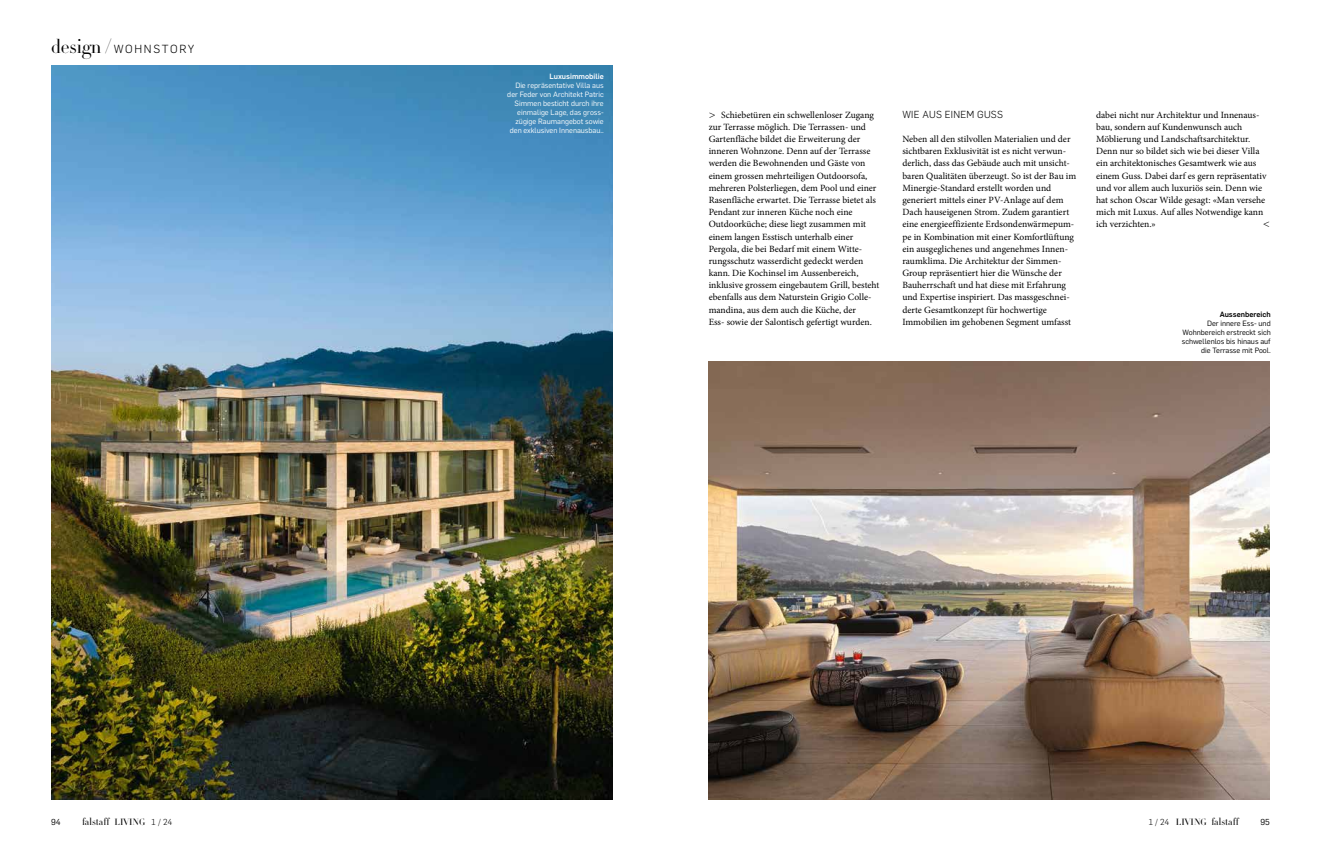
<style>
.page{position:relative;width:1321px;height:851px;background:#fff}
.page>*{position:absolute;margin:0;border:0;box-sizing:border-box;transform-origin:0 0}
.t1{font:300 12px "Flama";color:#000}
.t2{font:300 11.5px "Flama";letter-spacing:.14em;color:#000}
.t3{font:300 10px "HTF Didot L24";letter-spacing:.01em;color:#000}
.t4{font:300 10px "Flama";letter-spacing:.025em;color:#000}
.t5{font:9.6px/12.2px "Minion Pro";color:#000}
.t6{font:8.5px "Flama";color:#000}
.t7{font:7.5px/9px "Flama";color:#fff;text-align:right}
.t8{font:7.5px/9px "Flama";color:#000;text-align:right}
.t9{font:500 7.5px "Flama";color:#fff}
.t10{font:500 7.5px "Flama";color:#000}
.s1{font-family:"HTF Didot L24";font-size:19.2px}
.s2{font-size:9px}
.s3{font-family:"Flama";font-size:8.5px}
</style>
<div class="page">
<img style="left:51px;top:65px;width:561px;height:734px">
<img style="left:709px;top:361px;width:561px;height:438px">
<p class="t2" style="left:51px;top:41px;width:145px"><span class="s1">design/</span> WOHNSTORY</p>
<p class="t9" style="left:549px;top:71px;width:56px">Luxusimmobilie</p>
<p class="t7" style="left:507px;top:80px;width:98px">Die repräsentative Villa aus der Feder von Architekt Patric<br>Simmen besticht durch ihre einmalige Lage, das gross&shy;zügige Raumangebot sowie den exklusiven Innenausbau..</p>
<p class="t5" style="left:709px;top:109px;width:172px;text-indent:12px">Schiebetüren ein schwellenloser Zugang zur Terrasse möglich. Die Terrassen- und Gartenfläche bildet die Erweiterung der inneren Wohnzone. Denn auf der Terrasse werden die Bewohnenden und Gäste von einem grossen mehrteiligen Outdoorsofa, mehreren Polsterliegen, dem Pool und einer Rasenfläche erwartet. Die Terrasse bietet als Pendant zur inneren Küche noch eine Outdoorküche; diese liegt zusammen mit einem langen Esstisch unterhalb einer Pergola, die bei Bedarf mit einem Witte&shy;rungsschutz wasserdicht gedeckt werden kann. Die Kochinsel im Aussenbereich, inklusive grossem eingebautem Grill, besteht ebenfalls aus dem Naturstein Grigio Colle&shy;mandina, aus dem auch die Küche, der<br>Ess- sowie der Salontisch gefertigt wurden.</p>
<p class="t4" style="left:902px;top:107px;width:102px">WIE AUS EINEM GUSS</p>
<p class="t1" style="left:709px;top:106px;width:8px">&gt;</p>
<p class="t5" style="left:902px;top:133px;width:175px">Neben all den stilvollen Materialien und der sichtbaren Exklusivität ist es nicht verwun&shy;derlich, dass das Gebäude auch mit unsicht&shy;baren Qualitäten überzeugt. So ist der Bau im Minergie-Standard erstellt worden und generiert mittels einer PV-Anlage auf dem Dach hauseigenen Strom. Zudem garantiert eine energieeffiziente Erdsondenwärmepum&shy;pe in Kombination mit einer Komfortlüftung ein ausgeglichenes und angenehmes Innen&shy;raumklima. Die Architektur der Simmen-Group repräsentiert hier die Wünsche der Bauherrschaft und hat diese mit Erfahrung und Expertise inspiriert. Das massgeschnei&shy;derte Gesamtkonzept für hochwertige Immobilien im gehobenen Segment umfasst</p>
<p class="t5" style="left:1096px;top:109px;width:172px">dabei nicht nur Architektur und Innenaus&shy;bau, sondern auf Kundenwunsch auch Möblierung und Landschaftsarchitektur.<br>Denn nur so bildet sich wie bei dieser Villa ein architektonisches Gesamtwerk wie aus einem Guss. Dabei darf es gern repräsentativ und vor allem auch luxuriös sein. Denn wie hat schon Oscar Wilde gesagt: «Man versehe mich mit Luxus. Auf alles Notwendige kann ich verzichten.»</p>
<p class="t1" style="left:1263px;top:216px;width:8px">&lt;</p>
<p class="t10" style="left:1220px;top:309px;width:53px">Aussenbereich</p>
<p class="t8" style="left:1182px;top:318px;width:90px">Der innere Ess- und<br>Wohnbereich erstreckt sich schwellenlos bis hinaus auf die Terrasse mit Pool.</p>
<p class="t6" style="left:51px;top:816px;width:11px">94</p>
<p class="t3" style="left:82px;top:814px;width:92px">falstaff <span class="s2">LIVING</span> <span class="s3">1 / 24</span></p>
<p class="t3" style="left:1149px;top:814px;width:92px"><span class="s3">1 / 24</span> <span class="s2">LIVING</span> falstaff</p>
<p class="t6" style="left:1260px;top:816px;width:11px">95</p>
</div>
